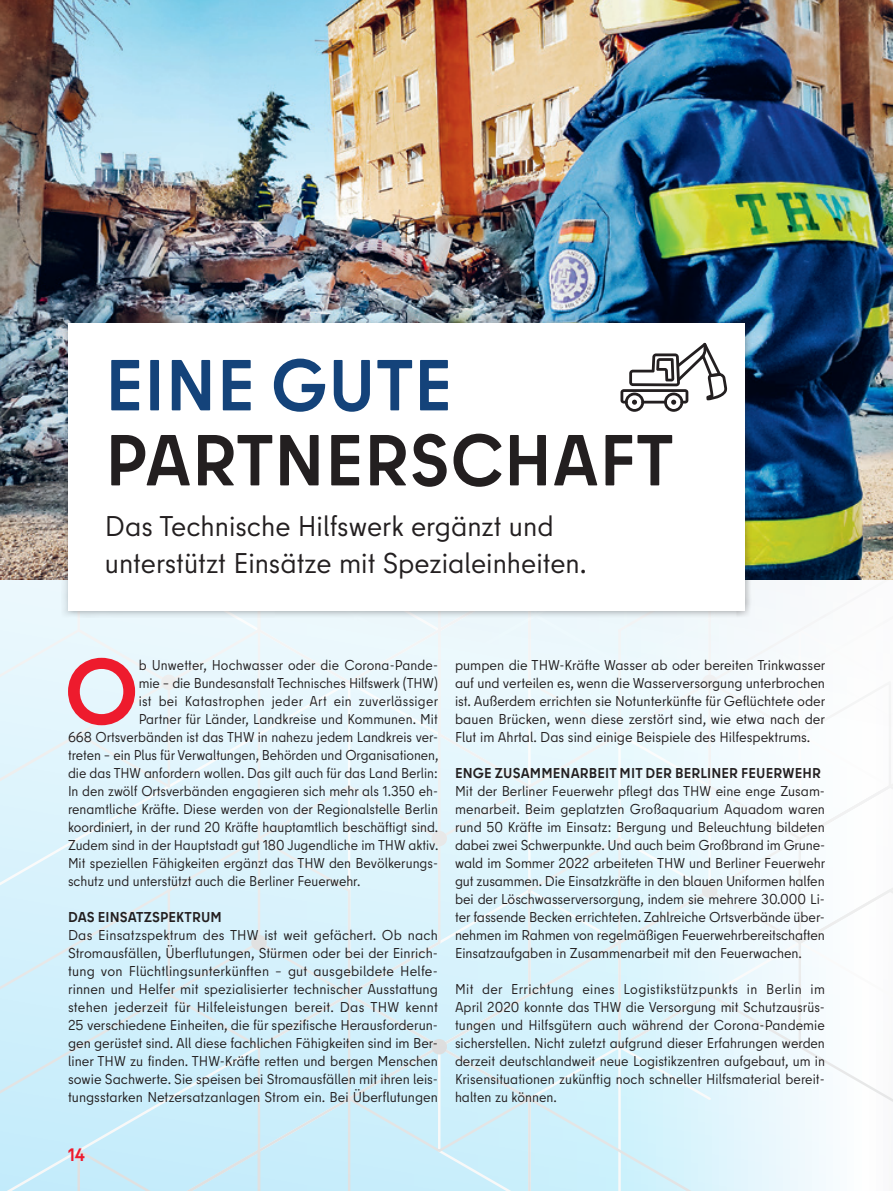
<style>
.page{position:relative;width:893px;height:1191px;background:#fff}
.page>*{position:absolute;margin:0;border:0;box-sizing:border-box;transform-origin:0 0}
.Fließtext_Initial{font:700 91.35px "Berlin Type";color:#ee1b2d}
.Head_48pt{font:700 72px/75px "Berlin Type";letter-spacing:.01em;color:#231f20}
.Head_48pt-2{font:28.5px/37.5px "Berlin Type";color:#231f20}
.t1{font:700 18px "Berlin Type";color:#ee1b2d}
.Fließtext{font:14.25px/18px "Berlin Type";letter-spacing:-.005em;color:#231f20;text-align:justify}
.Fließtext_Initial-2{font:14.25px "Berlin Type";color:#231f20}
.Fließtext_Initial-3{font:14.25px "Berlin Type";letter-spacing:.02em;color:#231f20}
.Zwischenhead{font:700 14.25px "Berlin Type";letter-spacing:.01em;color:#231f20}
.Zwischenheadline{font:700 14.25px "Berlin Type";letter-spacing:.01em;color:#231f20}
.s1{color:#14437a}
</style>
<div class="page">
<img style="left:0;top:0;width:893px;height:1191px">
<h2 class="Head_48pt" style="left:105px;top:348px;width:570px"><span class="s1">EINE GUTE<br></span>PARTNERSCHAFT</h2>
<h2 class="Head_48pt-2" style="left:105px;top:507px;width:483px">Das Technische Hilfswerk ergänzt und unterstützt Einsätze mit Spezialeinheiten.</h2>
<p class="Fließtext_Initial" style="left:64px;top:633px;width:76px">O</p>
<p class="Fließtext_Initial-2" style="left:139px;top:655px;width:301px">b Unwetter, Hochwasser oder die Corona-Pande-</p>
<p class="Fließtext_Initial-2" style="left:139px;top:673px;width:301px">mie – die Bundesanstalt Technisches Hilfswerk (THW)</p>
<p class="Fließtext_Initial-3" style="left:139px;top:691px;width:301px">ist bei Katastrophen jeder Art ein zuverlässiger</p>
<p class="Fließtext_Initial-2" style="left:139px;top:709px;width:301px">Partner für Länder, Landkreise und Kommunen. Mit</p>
<p class="Fließtext_Initial-2" style="left:68px;top:727px;width:371px">668 Ortsverbänden ist das THW in nahezu jedem Landkreis ver-</p>
<p class="Fließtext_Initial-2" style="left:68px;top:745px;width:372px">treten – ein Plus für Verwaltungen, Behörden und Organisationen,</p>
<p class="Fließtext_Initial-2" style="left:68px;top:763px;width:371px">die das THW anfordern wollen. Das gilt auch für das Land Berlin:</p>
<p class="Fließtext_Initial-2" style="left:68px;top:781px;width:371px">In den zwölf Ortsverbänden engagieren sich mehr als 1.350 eh-</p>
<p class="Fließtext_Initial-2" style="left:68px;top:799px;width:371px">renamtliche Kräfte. Diese werden von der Regionalstelle Berlin</p>
<p class="Fließtext_Initial-2" style="left:68px;top:817px;width:372px">koordiniert, in der rund 20 Kräfte hauptamtlich beschäftigt sind.</p>
<p class="Fließtext_Initial-2" style="left:68px;top:835px;width:372px">Zudem sind in der Hauptstadt gut 180 Jugendliche im THW aktiv.</p>
<p class="Fließtext_Initial-2" style="left:68px;top:853px;width:371px">Mit speziellen Fähigkeiten ergänzt das THW den Bevölkerungs-</p>
<p class="Fließtext_Initial-2" style="left:68px;top:871px;width:294px">schutz und unterstützt auch die Berliner Feuerwehr.</p>
<h3 class="Zwischenheadline" style="left:68px;top:907px;width:155px">DAS EINSATZSPEKTRUM</h3>
<p class="Fließtext" style="left:68px;top:925px;width:372px">Das Einsatzspektrum des THW ist weit gefächert. Ob nach Stromausfällen, Überflutungen, Stürmen oder bei der Einrich&shy;tung von Flüchtlingsunterkünften – gut ausgebildete Helfe&shy;rinnen und Helfer mit spezialisierter technischer Ausstattung stehen jederzeit für Hilfeleistungen bereit. Das THW kennt 25 verschiedene Einheiten, die für spezifische Herausforderun&shy;gen gerüstet sind. All diese fachlichen Fähigkeiten sind im Ber&shy;liner THW zu finden. THW-Kräfte retten und bergen Menschen sowie Sachwerte. Sie speisen bei Stromausfällen mit ihren leis&shy;tungsstarken Netzersatzanlagen Strom ein. Bei Überflutungen</p>
<p class="Fließtext" style="left:455px;top:655px;width:372px">pumpen die THW-Kräfte Wasser ab oder bereiten Trinkwasser auf und verteilen es, wenn die Wasserversorgung unterbrochen ist. Außerdem errichten sie Notunterkünfte für Geflüchtete oder bauen Brücken, wenn diese zerstört sind, wie etwa nach der Flut im Ahrtal. Das sind einige Beispiele des Hilfespektrums.</p>
<h3 class="Zwischenhead" style="left:455px;top:763px;width:367px">ENGE ZUSAMMENARBEIT MIT DER BERLINER FEUERWEHR</h3>
<p class="Fließtext" style="left:455px;top:781px;width:372px;text-align:left">Mit der Berliner Feuerwehr pflegt das THW eine enge Zusam&shy;menarbeit. Beim geplatzten Großaquarium Aquadom waren rund 50 Kräfte im Einsatz: Bergung und Beleuchtung bildeten dabei zwei Schwerpunkte. Und auch beim Großbrand im Grune&shy;wald im Sommer 2022 arbeiteten THW und Berliner Feuerwehr gut zusammen. Die Einsatzkräfte in den blauen Uniformen halfen bei der Löschwasserversorgung, indem sie mehrere 30.000 Li&shy;ter fassende Becken errichteten. Zahlreiche Ortsverbände über&shy;nehmen im Rahmen von regelmäßigen Feuerwehrbereitschaften Einsatzaufgaben in Zusammenarbeit mit den Feuerwachen.</p>
<p class="Fließtext" style="left:455px;top:979px;width:372px">Mit der Errichtung eines Logistikstützpunkts in Berlin im April 2020 konnte das THW die Versorgung mit Schutzausrüs&shy;tungen und Hilfsgütern auch während der Corona-Pandemie sicherstellen. Nicht zuletzt aufgrund dieser Erfahrungen werden derzeit deutschlandweit neue Logistikzentren aufgebaut, um in Krisensituationen zukünftig noch schneller Hilfsmaterial bereit&shy;halten zu können.</p>
<p class="t1" style="left:68px;top:1143px;width:18px">14</p>
</div>
